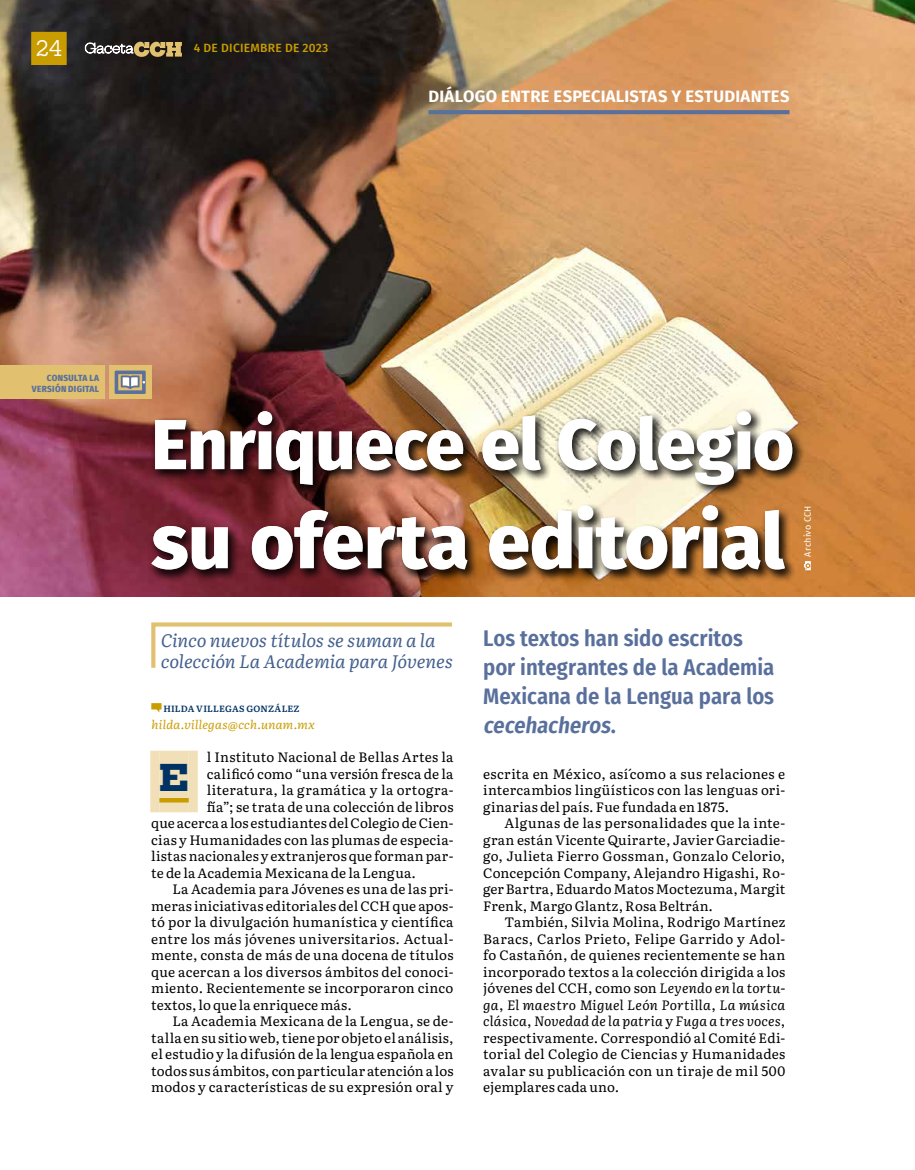
<style>
.page{position:relative;width:915px;height:1170px;background:#fff}
.page>*{position:absolute;margin:0;border:0;box-sizing:border-box;transform-origin:0 0}
.t1{font:800 76.5px "Fira Sans";letter-spacing:-.005em;color:#fff}
.t2{font:800 70.5px "Fira Sans";letter-spacing:-.01em;color:#fff}
.t3{font:800 35.4px "Hepta Slab";color:#003263}
.t4{font:600 22.5px/28.8px "Fira Sans Condensed";color:#5a709c}
.t5{font:21px "Hepta Slab";color:#fff}
.t6{font:italic 18px/20.7px "Literata 18 pt";color:#425f8d}
.t7{font:700 16.5px "Fira Sans";letter-spacing:.015em;color:#fff}
.t8{font:13.5px/16.5px "Literata 18 pt";letter-spacing:.015em;color:#000;text-align:justify}
.t9{font:italic 12px "Literata 18 pt";color:#c99d00}
.t10{font:500 12px "Fira Sans";letter-spacing:.025em;color:#c99d00}
.t11{font:800 9px/10.8px "Fira Sans Condensed";letter-spacing:.035em;color:#5a709c;text-align:right}
.t12{font:600 9px "Literata 18 pt";letter-spacing:.02em;color:#003263}
.t13{font:9px "Fira Sans";letter-spacing:.025em;color:#fff}
.s1{font-style:italic}
</style>
<div class="page">
<div style="left:150px;top:750px;width:9px;height:62px;background:#f1dfb8"></div>
<div style="left:159px;top:750px;width:30px;height:62px;background:#f1dfb8"></div>
<div style="left:189px;top:750px;width:9px;height:62px;background:#f1dfb8"></div>
<svg style="left:151px;top:703px;width:10px;height:9px"></svg>
<hr style="left:159px;top:798px;width:30px;height:4px;background:#c99d00">
<img style="left:0;top:0;width:914px;height:597px">
<svg style="left:428px;top:110px;width:361px;height:4px"></svg>
<div style="left:148px;top:407px;width:656px;height:175px;background:#000;opacity:.65"></div>
<svg style="left:151px;top:622px;width:301px;height:46px"></svg>
<div style="left:0;top:366px;width:104px;height:33px;background:#e1c16f"></div>
<div style="left:109px;top:366px;width:42px;height:33px;background:#e1c16f"></div>
<svg style="left:115px;top:370px;width:31px;height:24px"></svg>
<svg style="left:803px;top:561px;width:7px;height:9px"></svg>
<div style="left:31px;top:32px;width:36px;height:33px;background:#c99d00"></div>
<svg style="left:85px;top:34px;width:97px;height:23px;background:#625844"></svg>
<h3 class="t5" style="left:35px;top:31px;width:28px">24</h3>
<p class="t10" style="left:194px;top:39px;width:136px">4 DE DICIEMBRE DE 2023</p>
<p class="t7" style="left:428px;top:82px;width:362px">DIÁLOGO ENTRE ESPECIALISTAS Y ESTUDIANTES</p>
<p class="t11" style="left:32px;top:372px;width:69px">CONSULTA LA<br>VERSIÓN DIGITAL</p>
<h2 class="t2" style="left:151px;top:383px;width:644px">Enriquece el Colegio</h2>
<h1 class="t1" style="left:151px;top:475px;width:634px">su oferta editorial</h1>
<p class="t13" style="left:800px;top:556px;width:52px;rotate:-90deg">Archivo CCH</p>
<h3 class="t6" style="left:160px;top:629px;width:295px">Cinco nuevos títulos se suman a la colección La Academia para Jóvenes</h3>
<p class="t12" style="left:163px;top:702px;width:138px">HILDA VILLEGAS GONZÁLEZ</p>
<p class="t9" style="left:151px;top:715px;width:166px">hilda.villegas@cch.unam.mx</p>
<h3 class="t3" style="left:159px;top:747px;width:31px">E</h3>
<p class="t8" style="left:207px;top:747px;width:248px">l Instituto Nacional de Bellas Artes la</p>
<p class="t8" style="left:207px;top:764px;width:248px">calificó como “una versión fresca de la</p>
<p class="t8" style="left:207px;top:780px;width:248px">literatura, la gramática y la ortogra-</p>
<p class="t8" style="left:207px;top:797px;width:248px">fía”; se trata de una colección de libros</p>
<p class="t8" style="left:151px;top:813px;width:303px">que acerca a los estudiantes del Colegio de Cien-</p>
<p class="t8" style="left:151px;top:830px;width:303px">cias y Humanidades con las plumas de especia-</p>
<p class="t8" style="left:151px;top:846px;width:303px">listas nacionales y extranjeros que forman par-</p>
<p class="t8" style="left:151px;top:863px;width:266px">te de la Academia Mexicana de la Lengua.</p>
<p class="t8" style="left:172px;top:879px;width:282px">La Academia para Jóvenes es una de las pri-</p>
<p class="t8" style="left:151px;top:896px;width:303px">meras iniciativas editoriales del CCH que apos-</p>
<p class="t8" style="left:151px;top:912px;width:303px">tó por la divulgación humanística y científica</p>
<p class="t8" style="left:151px;top:929px;width:303px">entre los más jóvenes universitarios. Actual-</p>
<p class="t8" style="left:151px;top:945px;width:303px">mente, consta de más de una docena de títulos</p>
<p class="t8" style="left:151px;top:962px;width:303px">que acercan a los diversos ámbitos del conoci-</p>
<p class="t8" style="left:151px;top:978px;width:303px">miento. Recientemente se incorporaron cinco</p>
<p class="t8" style="left:151px;top:995px;width:202px">textos, lo que la enriquece más.</p>
<p class="t8" style="left:172px;top:1011px;width:282px">La Academia Mexicana de la Lengua, se de-</p>
<p class="t8" style="left:151px;top:1028px;width:303px">talla en su sitio web, tiene por objeto el análisis,</p>
<p class="t8" style="left:151px;top:1044px;width:303px">el estudio y la difusión de la lengua española en</p>
<p class="t8" style="left:151px;top:1061px;width:303px">todos sus ámbitos, con particular atención a los</p>
<p class="t8" style="left:151px;top:1077px;width:303px">modos y características de su expresión oral y</p>
<h3 class="t4" style="left:483px;top:623px;width:292px">Los textos han sido escritos por integrantes de la Academia<br>Mexicana de la Lengua para los cecehacheros.</h3>
<p class="t8" style="left:483px;top:764px;width:303px">escrita en México, así́como a sus relaciones e intercambios lingüísticos con las lenguas ori&shy;ginarias del país. Fue fundada en 1875.</p>
<p class="t8" style="left:483px;top:813px;width:303px;text-indent:21px">Algunas de las personalidades que la inte&shy;gran están Vicente Quirarte, Javier Garciadie&shy;go, Julieta Fierro Gossman, Gonzalo Celorio, Concepción Company, Alejandro Higashi, Ro&shy;ger Bartra, Eduardo Matos Moctezuma, Margit Frenk, Margo Glantz, Rosa Beltrán.</p>
<p class="t8" style="left:483px;top:912px;width:303px;text-indent:21px">También, Silvia Molina, Rodrigo Martínez Baracs, Carlos Prieto, Felipe Garrido y Adol&shy;fo Castañón, de quienes recientemente se han incorporado textos a la colección dirigida a los jóvenes del CCH, como son <span class="s1">Leyendo en la tortu&shy;ga</span>, <span class="s1">El maestro Miguel León Portilla</span>, <span class="s1">La música clásica</span>, <span class="s1">Novedad de la patria</span> y <span class="s1">Fuga a tres voces</span>, respectivamente. Correspondió al Comité Edi&shy;torial del Colegio de Ciencias y Humanidades avalar su publicación con un tiraje de mil 500 ejemplares cada uno.</p>
</div>
